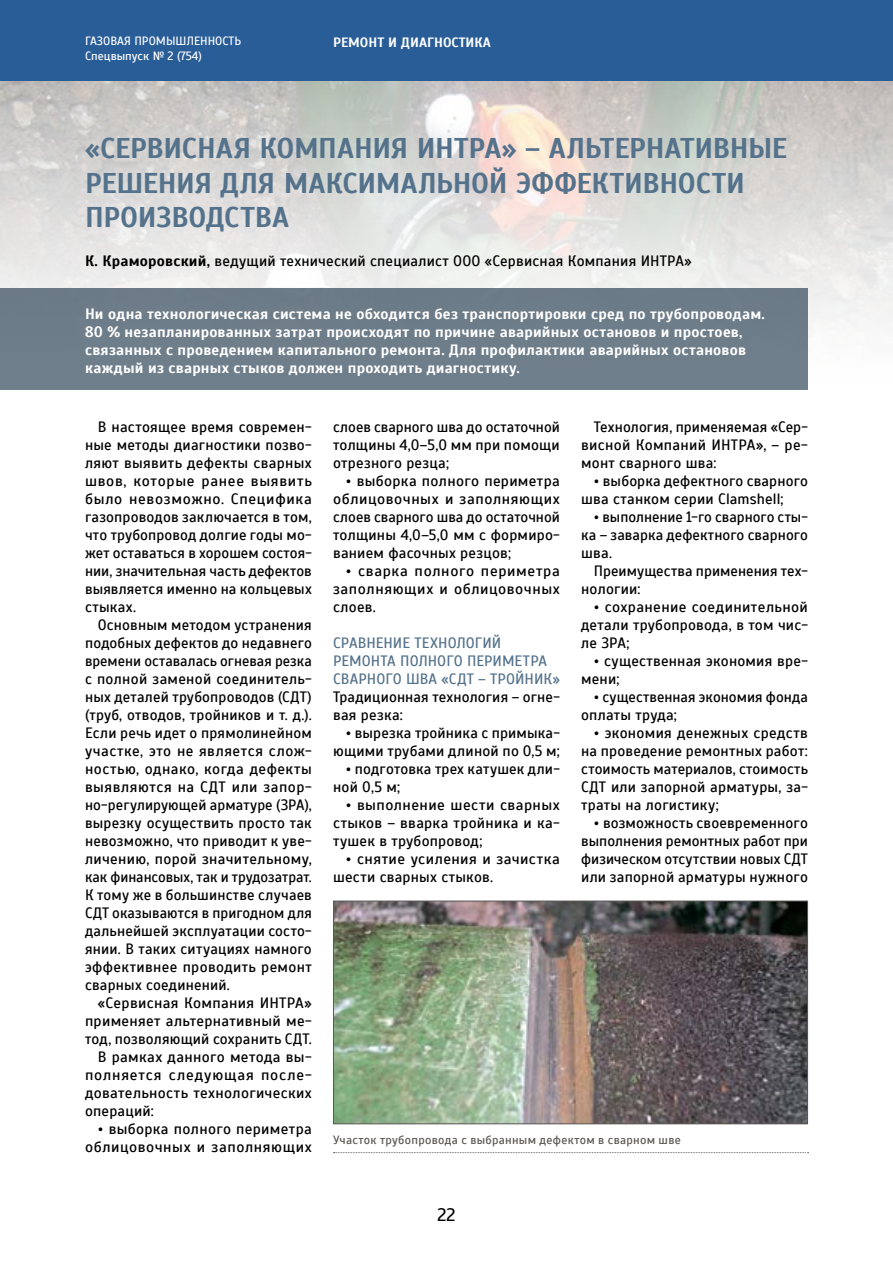
<style>
.page{position:relative;width:893px;height:1263px;background:#fff}
.page>*{position:absolute;margin:0;border:0;box-sizing:border-box;transform-origin:0 0}
.t1{font:700 28.5px/34.2px "Scada";letter-spacing:-.01em;color:#54728b}
.t2{font:18px "Scada";color:#000}
.t3{font:15px/18px "Scada";letter-spacing:.015em;color:#000;text-align:justify}
.t4{font:700 15px/18px "Scada";letter-spacing:.015em;color:#fff}
.t5{font:15px/18px "Scada";letter-spacing:.005em;color:#54728b}
.t6{font:15px "Scada";letter-spacing:.055em;color:#000}
.t7{font:700 13.5px "Scada";color:#fff}
.t8{font:12px "Scada";letter-spacing:.025em;color:#5b5753}
.t9{font:12px/14.4px "Scada";color:#fff}
.s1{font-weight:700}
</style>
<div class="page">
<div style="left:0;top:0;width:893px;height:81px;background:#295d97"></div>
<img style="left:0;top:81px;width:893px;height:249px">
<div style="left:0;top:288px;width:808px;height:102px;background:#6e7d8a"></div>
<img style="left:335px;top:903px;width:471px;height:219px">
<div style="left:333px;top:901px;width:475px;height:223px;border:1px solid #5b5753"></div>
<svg style="left:333px;top:1152px;width:475px;height:1px"></svg>
<p class="t9" style="left:85px;top:34px;width:158px">ГАЗОВАЯ ПРОМЫШЛЕННОСТЬ<br>Спецвыпуск № 2 (754)</p>
<p class="t7" style="left:333px;top:34px;width:159px">РЕМОНТ И ДИАГНОСТИКА</p>
<h1 class="t1" style="left:85px;top:132px;width:703px">«СЕРВИСНАЯ КОМПАНИЯ ИНТРА» – АЛЬТЕРНАТИВНЫЕ<br>РЕШЕНИЯ ДЛЯ МАКСИМАЛЬНОЙ ЭФФЕКТИВНОСТИ<br>ПРОИЗВОДСТВА</h1>
<p class="t3" style="left:85px;top:252px;width:608px"><span class="s1">К. Краморовский,</span> ведущий технический специалист ООО «Сервисная Компания ИНТРА»</p>
<p class="t4" style="left:85px;top:305px;width:681px">Ни одна технологическая система не обходится без транспортировки сред по трубопроводам.<br>80 % незапланированных затрат происходят по причине аварийных остановов и простоев, связанных с проведением капитального ремонта. Для профилактики аварийных остановов каждый из сварных стыков должен проходить диагностику.</p>
<p class="t3" style="left:85px;top:418px;width:228px;text-indent:13px">В настоящее время современ&shy;ные методы диагностики позво&shy;ляют выявить дефекты сварных швов, которые ранее выявить было невозможно. Специфика газопроводов заключается в том, что трубопровод долгие годы мо&shy;жет оставаться в хорошем состоя&shy;нии, значительная часть дефектов выявляется именно на кольцевых стыках.</p>
<p class="t3" style="left:85px;top:616px;width:228px;text-indent:13px">Основным методом устранения подобных дефектов до недавнего времени оставалась огневая резка с полной заменой соединитель&shy;ных деталей трубопроводов (СДТ) (труб, отводов, тройников и т. д.).<br>Если речь идет о прямолинейном участке, это не является слож&shy;ностью, однако, когда дефекты выявляются на СДТ или запор&shy;но-регулирующей арматуре (ЗРА), вырезку осуществить просто так невозможно, что приводит к уве&shy;личению, порой значительному, как финансовых, так и трудозатрат.<br>К тому же в большинстве случаев СДТ оказываются в пригодном для дальнейшей эксплуатации состо&shy;янии. В таких ситуациях намного эффективнее проводить ремонт сварных соединений.</p>
<p class="t3" style="left:98px;top:994px;width:216px">«Сервисная Компания ИНТРА»</p>
<p class="t3" style="left:85px;top:1012px;width:228px">применяет альтернативный ме-</p>
<p class="t3" style="left:85px;top:1030px;width:228px">тод, позволяющий сохранить СДТ.</p>
<p class="t3" style="left:98px;top:1048px;width:216px">В рамках данного метода вы-</p>
<p class="t6" style="left:85px;top:1066px;width:228px">полняется следующая после-</p>
<p class="t3" style="left:85px;top:1084px;width:228px">довательность технологических</p>
<p class="t3" style="left:85px;top:1102px;width:70px">операций:</p>
<p class="t3" style="left:85px;top:1120px;width:228px;text-align:right">• выборка полного периметра облицовочных и заполняющих</p>
<p class="t3" style="left:333px;top:418px;width:228px">слоев сварного шва до остаточной толщины 4,0–5,0 мм при помощи отрезного резца;</p>
<p class="t3" style="left:333px;top:472px;width:228px;text-indent:13px">• выборка полного периметра облицовочных и заполняющих слоев сварного шва до остаточной толщины 4,0–5,0 мм с формиро&shy;ванием фасочных резцов;</p>
<p class="t3" style="left:333px;top:562px;width:228px;text-indent:13px">• сварка полного периметра заполняющих и облицовочных слоев.</p>
<p class="t5" style="left:333px;top:634px;width:228px">СРАВНЕНИЕ ТЕХНОЛОГИЙ<br>РЕМОНТА ПОЛНОГО ПЕРИМЕТРА<br>СВАРНОГО ШВА «СДТ – ТРОЙНИК»</p>
<p class="t3" style="left:333px;top:688px;width:228px">Традиционная технология – огне&shy;вая резка:</p>
<p class="t3" style="left:333px;top:724px;width:228px;text-align:right">• вырезка тройника с примыка&shy;ющими трубами длиной по 0,5 м;</p>
<p class="t3" style="left:333px;top:760px;width:228px;text-indent:13px">• подготовка трех катушек дли&shy;ной 0,5 м;</p>
<p class="t3" style="left:333px;top:796px;width:228px;text-indent:13px">• выполнение шести сварных стыков – вварка тройника и ка&shy;тушек в трубопровод;</p>
<p class="t3" style="left:333px;top:850px;width:228px;text-indent:13px">• снятие усиления и зачистка шести сварных стыков.</p>
<p class="t3" style="left:581px;top:418px;width:228px;text-indent:13px">Технология, применяемая «Сер&shy;висной Компаний ИНТРА», – ре&shy;монт сварного шва:</p>
<p class="t3" style="left:581px;top:472px;width:228px;text-indent:13px">• выборка дефектного сварного шва станком серии Clamshell;</p>
<p class="t3" style="left:581px;top:508px;width:228px;text-indent:13px">• выполнение 1-го сварного сты&shy;ка – заварка дефектного сварного шва.</p>
<p class="t3" style="left:581px;top:562px;width:228px;text-indent:13px">Преимущества применения тех&shy;нологии:</p>
<p class="t3" style="left:581px;top:598px;width:228px;text-indent:13px">• сохранение соединительной детали трубопровода, в том чис&shy;ле ЗРА;</p>
<p class="t3" style="left:581px;top:652px;width:228px;text-indent:13px">• существенная экономия вре&shy;мени;</p>
<p class="t3" style="left:581px;top:688px;width:228px;text-indent:13px">• существенная экономия фонда оплаты труда;</p>
<p class="t3" style="left:581px;top:724px;width:228px;text-indent:13px">• экономия денежных средств на проведение ремонтных работ: стоимость материалов, стоимость СДТ или запорной арматуры, за&shy;траты на логистику;</p>
<p class="t3" style="left:581px;top:814px;width:228px;text-indent:13px">• возможность своевременного выполнения ремонтных работ при физическом отсутствии новых СДТ или запорной арматуры нужного</p>
<p class="t8" style="left:333px;top:1132px;width:349px">Участок трубопровода с выбранным дефектом в сварном шве</p>
<p class="t2" style="left:437px;top:1204px;width:20px">22</p>
</div>
